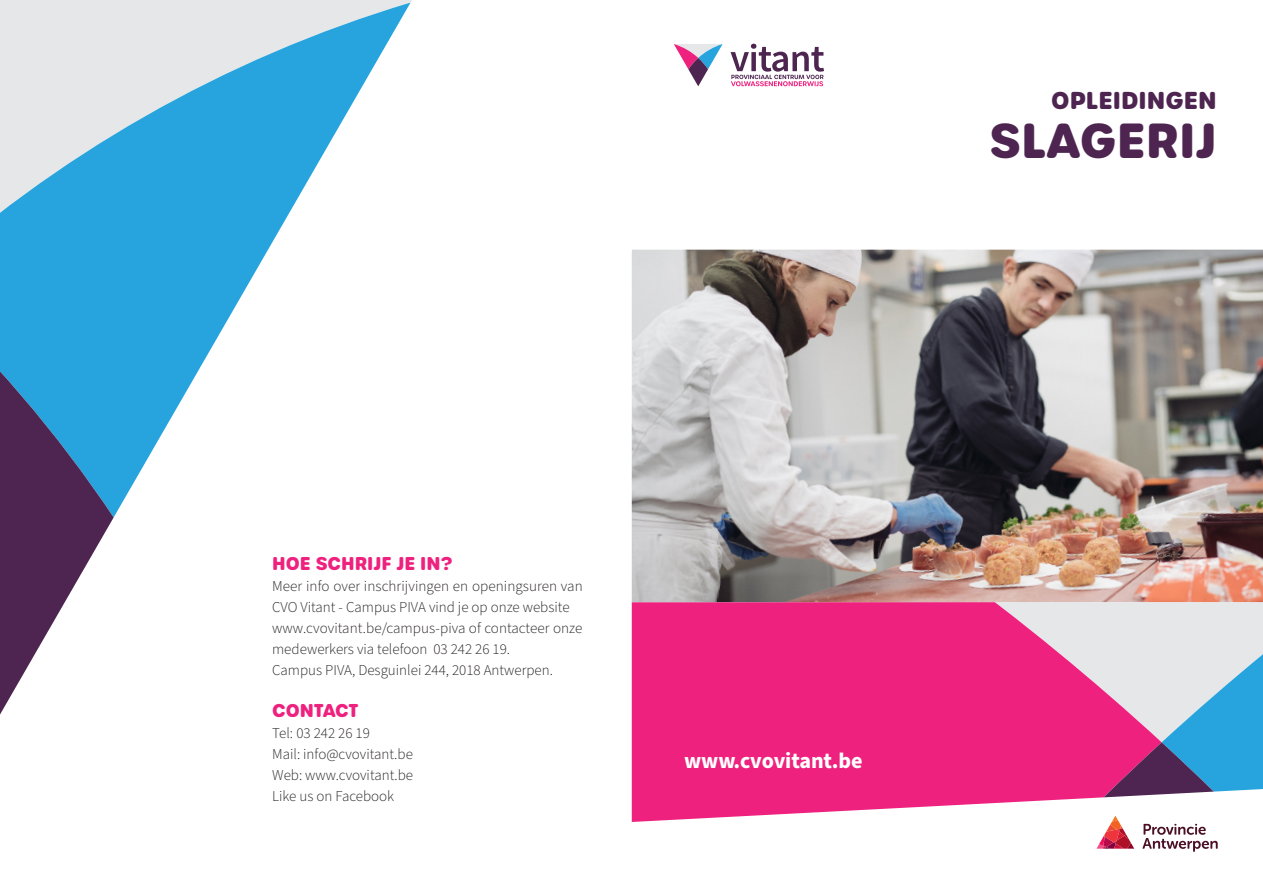
<style>
.page{position:relative;width:1263px;height:893px;background:#fff}
.page>*{position:absolute;margin:0;border:0;box-sizing:border-box;transform-origin:0 0}
.t1{font:700 47.7px "Urbane Rounded";color:#4d2550}
.t2{font:700 23.7px "Urbane Rounded";color:#4d2550}
.t3{font:700 22.05px "Source Sans Pro";letter-spacing:-.005em;color:#fff}
.t4{font:700 18px "Urbane Rounded";color:#ee217f}
.t5{font:300 15px/21px "Source Sans Pro";color:#231f20}
</style>
<div class="page">
<img style="left:632px;top:250px;width:631px;height:352px">
<div style="left:632px;top:602px;width:140px;height:220px;background:#ee217f"></div>
<svg style="left:731px;top:44px;width:93px;height:42px"></svg>
<svg style="left:674px;top:44px;width:49px;height:42px"></svg>
<svg style="left:772px;top:602px;width:491px;height:250px"></svg>
<svg style="left:0;top:3px;width:410px;height:514px"></svg>
<svg style="left:0;top:285px;width:114px;height:430px"></svg>
<svg style="left:0;top:0;width:412px;height:2px"></svg>
<h2 class="t2" style="left:1051px;top:84px;width:167px">OPLEIDINGEN</h2>
<h1 class="t1" style="left:989px;top:107px;width:229px">SLAGERIJ</h1>
<p class="t4" style="left:272px;top:551px;width:181px">HOE SCHRIJF JE IN?</p>
<p class="t5" style="left:272px;top:576px;width:312px">Meer info over inschrijvingen en openingsuren van CVO Vitant - Campus PIVA vind je op onze website www.cvovitant.be/campus-piva of contacteer onze medewerkers via telefoon 03 242 26 19.<br>Campus PIVA, Desguinlei 244, 2018 Antwerpen.</p>
<p class="t4" style="left:272px;top:698px;width:88px">CONTACT</p>
<p class="t5" style="left:272px;top:723px;width:143px">Tel: 03 242 26 19<br>Mail: info@cvovitant.be<br>Web: www.cvovitant.be<br>Like us on Facebook</p>
<h3 class="t3" style="left:684px;top:745px;width:180px">www.cvovitant.be</h3>
</div>
